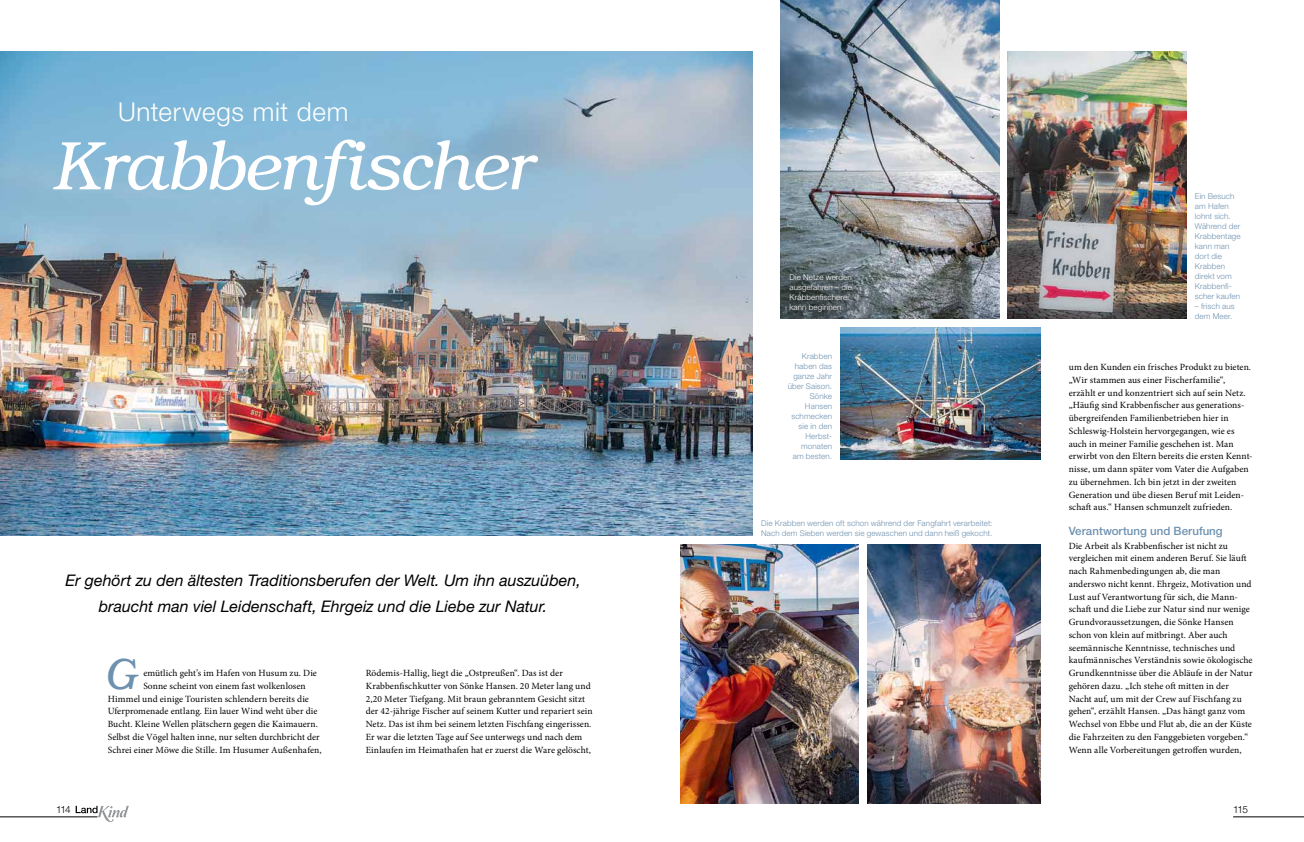
<style>
.page{position:relative;width:1304px;height:842px;background:#fff}
.page>*{position:absolute;margin:0;border:0;box-sizing:border-box;transform-origin:0 0}
.t1{font:italic 300 69px "Brussels";letter-spacing:-.025em;color:#fff}
.t2{font:italic 300 43.5px "Brussels";color:#6e91b0}
.t3{font:300 26px "Helvetica Neue LT Std";letter-spacing:.025em;color:#fff}
.t4{font:italic 16px/26px "Helvetica Neue LT Std";color:#000;text-align:center}
.t5{font:500 11.5px "Helvetica Neue LT Std";color:#6e91b0}
.t6{font:300 10px "Helvetica Neue LT Std";letter-spacing:-.095em;color:#000}
.t7{font:9.5px/12.8px "Minion Pro";letter-spacing:.005em;color:#000}
.t8{font:300 8px/10px "Helvetica Neue LT Std";letter-spacing:.015em;color:#6e91b0}
.t9{font:300 8px/10px "Helvetica Neue LT Std";letter-spacing:.015em;color:#fff}
</style>
<div class="page">
<hr style="left:0;top:816px;width:98px;height:1px;background:#000">
<hr style="left:1233px;top:816px;width:71px;height:1px;background:#000">
<svg style="left:76px;top:806px;width:53px;height:16px"></svg>
<img style="left:1008px;top:51px;width:178px;height:268px">
<img style="left:781px;top:0;width:218px;height:319px">
<img style="left:680px;top:544px;width:179px;height:260px">
<img style="left:867px;top:544px;width:173px;height:260px">
<img style="left:0;top:51px;width:753px;height:485px">
<img style="left:840px;top:327px;width:200px;height:132px">
<div style="left:782px;top:267px;width:77px;height:52px;background:#000;opacity:.2"></div>
<h3 class="t3" style="left:118px;top:95px;width:232px">Unterwegs mit dem</h3>
<h1 class="t1" style="left:51px;top:123px;width:483px">Krabbenfischer</h1>
<h3 class="t4" style="left:65px;top:566px;width:517px">Er gehört zu den ältesten Traditionsberufen der Welt. Um ihn auszuüben, braucht man viel Leidenschaft, Ehrgeiz und die Liebe zur Natur.</h3>
<h2 class="t2" style="left:104px;top:647px;width:35px">G</h2>
<p class="t7" style="left:143px;top:667px;width:175px">emütlich geht’s im Hafen von Husum zu. Die</p>
<p class="t7" style="left:143px;top:679px;width:164px">Sonne scheint von einem fast wolkenlosen</p>
<p class="t7" style="left:108px;top:692px;width:203px">Himmel und einige Touristen schlendern bereits die</p>
<p class="t7" style="left:108px;top:705px;width:211px">Uferpromenade entlang. Ein lauer Wind weht über die</p>
<p class="t7" style="left:108px;top:718px;width:212px">Bucht. Kleine Wellen plätschern gegen die Kaimauern.</p>
<p class="t7" style="left:108px;top:730px;width:213px">Selbst die Vögel halten inne, nur selten durchbricht der</p>
<p class="t7" style="left:108px;top:743px;width:215px">Schrei einer Möwe die Stille. Im Husumer Außenhafen,</p>
<p class="t7" style="left:366px;top:667px;width:229px">Rödemis-Hallig, liegt die „Ostpreußen“. Das ist der Krabbenfischkutter von Sönke Hansen. 20 Meter lang und 2,20 Meter Tiefgang. Mit braun gebranntem Gesicht sitzt der 42-jährige Fischer auf seinem Kutter und repariert sein Netz. Das ist ihm bei seinem letzten Fischfang eingerissen.<br>Er war die letzten Tage auf See unterwegs und nach dem Einlaufen im Heimathafen hat er zuerst die Ware gelöscht,</p>
<p class="t9" style="left:789px;top:272px;width:64px">Die Netze werden ausgefahren – die<br>Krabbenfischerei kann beginnen</p>
<p class="t8" style="left:788px;top:351px;width:46px;text-align:right">Krabben haben das ganze Jahr über Saison.<br>Sönke<br>Hansen schmecken sie in den<br>Herbst&shy;monaten<br>am besten.</p>
<p class="t8" style="left:761px;top:518px;width:233px">Die Krabben werden oft schon während der Fangfahrt verarbeitet:<br>Nach dem Sieben werden sie gewaschen und dann heiß gekocht.</p>
<p class="t8" style="left:1195px;top:191px;width:47px">Ein Besuch am Hafen lohnt sich.<br>Während der<br>Krabbentage kann man dort die<br>Krabben direkt vom<br>Krabbenfi&shy;scher kaufen</p>
<p class="t8" style="left:1195px;top:301px;width:41px">– frisch aus dem Meer.</p>
<p class="t7" style="left:1069px;top:361px;width:185px">um den Kunden ein frisches Produkt zu bieten. „Wir stammen aus einer Fischerfamilie“, erzählt er und konzentriert sich auf sein Netz. „Häufig sind Krabbenfischer aus generations&shy;übergreifenden Familienbetrieben hier in Schleswig-Holstein hervorgegangen, wie es auch in meiner Familie geschehen ist. Man erwirbt von den Eltern bereits die ersten Kennt&shy;nisse, um dann später vom Vater die Aufgaben zu übernehmen. Ich bin jetzt in der zweiten Generation und übe diesen Beruf mit Leiden&shy;schaft aus.“ Hansen schmunzelt zufrieden.</p>
<p class="t5" style="left:1069px;top:524px;width:155px">Verantwortung und Berufung</p>
<p class="t7" style="left:1069px;top:539px;width:186px">Die Arbeit als Krabbenfischer ist nicht zu vergleichen mit einem anderen Beruf. Sie läuft nach Rahmenbedingungen ab, die man anderswo nicht kennt. Ehrgeiz, Motivation und Lust auf Verantwortung für sich, die Mann&shy;schaft und die Liebe zur Natur sind nur wenige Grundvoraussetzungen, die Sönke Hansen schon von klein auf mitbringt. Aber auch seemännische Kenntnisse, technisches und kaufmännisches Verständnis sowie ökologische Grundkenntnisse über die Abläufe in der Natur gehören dazu. „Ich stehe oft mitten in der Nacht auf, um mit der Crew auf Fischfang zu gehen“, erzählt Hansen. „Das hängt ganz vom Wechsel von Ebbe und Flut ab, die an der Küste die Fahrzeiten zu den Fanggebieten vorgeben.“ Wenn alle Vorbereitungen getroffen wurden,</p>
<p class="t6" style="left:56px;top:804px;width:16px">114</p>
<p class="t6" style="left:1233px;top:804px;width:16px">115</p>
</div>
